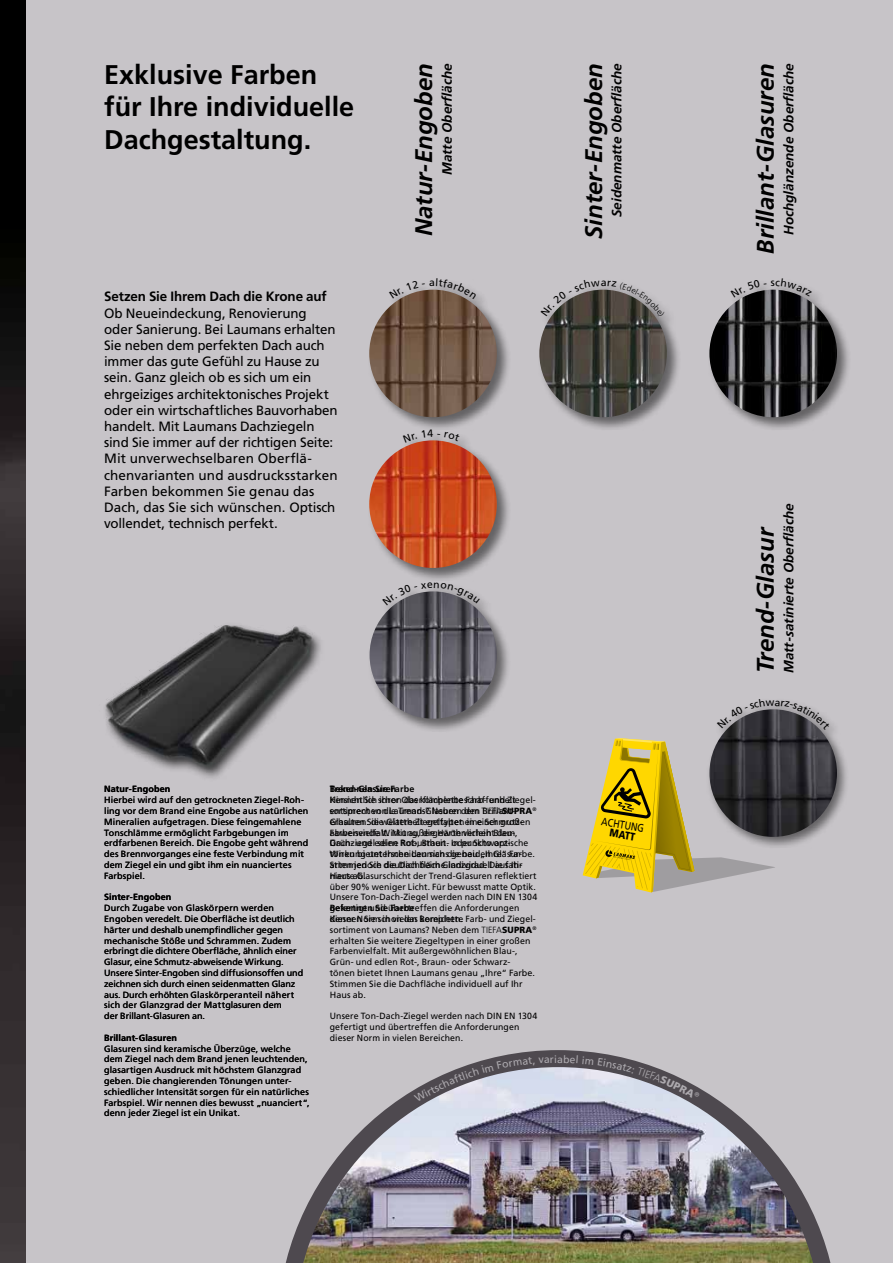
<style>
.page{position:relative;width:893px;height:1263px;background:#c7c4c8}
.page>*{position:absolute;margin:0;border:0;box-sizing:border-box;transform-origin:0 0}
.t1{font:700 27px/32.4px "Frutiger LT Std";color:#000}
.t2{font:italic 700 24px "Frutiger LT Std";color:#000}
.t3{font:italic 700 24px "Frutiger";color:#000}
.t4{font:13.5px/16.2px "Frutiger LT Std";letter-spacing:-.01em;color:#000}
.t5{font:italic 700 13.5px "Frutiger LT Std";color:#000}
.t6{font:700 13.5px "Frutiger LT Std";letter-spacing:-.01em;color:#000}
.t7{font:11.1px "Frutiger LT Std";color:#000;scale:.82 1}
.t8{font:900 11.1px "Frutiger LT Std";color:#000;scale:.82 1}
.t9{font:10.5px "Frutiger LT Std";color:#aca9ae}
.t10{font:9px/10.8px "Frutiger LT Std";letter-spacing:.01em;color:#000}
.t11{font:700 9px "Frutiger LT Std";letter-spacing:.015em;color:#000}
.t12{font:900 9px "Frutiger LT Std";color:#000}
.t13{font:5.25px "Frutiger LT Std";color:#000}
.s1{font-weight:300}
</style>
<div class="page">
<svg style="left:583px;top:738px;width:192px;height:154px"></svg>
<div style="left:705px;top:696px;width:144px;height:153px;background:#000;opacity:.5"></div>
<img style="left:709px;top:709px;width:128px;height:128px;border-radius:64px">
<svg style="left:285px;top:1050px;width:546px;height:213px"></svg>
<img style="left:303px;top:1067px;width:510px;height:196px">
<img style="left:0;top:0;width:26px;height:1263px">
<div style="left:367px;top:277px;width:144px;height:155px;background:#000;opacity:.5"></div>
<img style="left:369px;top:290px;width:128px;height:127px;border-radius:64px">
<div style="left:367px;top:428px;width:144px;height:155px;background:#000;opacity:.5"></div>
<img style="left:369px;top:440px;width:128px;height:128px;border-radius:64px">
<div style="left:368px;top:581px;width:143px;height:152px;background:#000;opacity:.5"></div>
<img style="left:370px;top:591px;width:127px;height:128px;border-radius:64px">
<div style="left:537px;top:279px;width:145px;height:153px;background:#000;opacity:.5"></div>
<img style="left:539px;top:290px;width:128px;height:127px;border-radius:64px">
<div style="left:707px;top:278px;width:145px;height:154px;background:#000;opacity:.5"></div>
<img style="left:709px;top:290px;width:128px;height:127px;border-radius:64px">
<img style="left:105px;top:625px;width:216px;height:153px">
<svg style="left:717px;top:698px;width:113px;height:32px"></svg>
<svg style="left:414px;top:1057px;width:140px;height:45px"></svg>
<svg style="left:564px;top:1055px;width:136px;height:43px"></svg>
<svg style="left:389px;top:278px;width:87px;height:21px"></svg>
<svg style="left:403px;top:429px;width:57px;height:13px"></svg>
<svg style="left:383px;top:582px;width:97px;height:24px"></svg>
<svg style="left:541px;top:279px;width:124px;height:39px"></svg>
<svg style="left:731px;top:278px;width:81px;height:20px"></svg>
<h1 class="t1" style="left:104px;top:59px;width:252px">Exklusive Farben für Ihre individuelle<br>Dachgestaltung.</h1>
<h2 class="t2" style="left:410px;top:236px;width:174px;rotate:-90deg">Natur-Engoben</h2>
<h3 class="t5" style="left:439px;top:175px;width:113px;rotate:-90deg">Matte Oberfläche</h3>
<h2 class="t2" style="left:580px;top:239px;width:177px;rotate:-90deg">Sinter-Engoben</h2>
<h3 class="t5" style="left:609px;top:217px;width:155px;rotate:-90deg">Seidenmatte Oberfläche</h3>
<h2 class="t3" style="left:751px;top:254px;width:192px;rotate:-90deg">Brillant-Glasuren</h2>
<h3 class="t5" style="left:781px;top:235px;width:173px;rotate:-90deg">Hochglänzende Oberfläche</h3>
<h3 class="t6" style="left:104px;top:289px;width:224px">Setzen Sie Ihrem Dach die Krone auf</h3>
<p class="t4" style="left:104px;top:305px;width:235px">Ob Neueindeckung, Renovierung oder Sanierung. Bei Laumans erhalten Sie neben dem perfekten Dach auch immer das gute Gefühl zu Hause zu sein. Ganz gleich ob es sich um ein ehrgeiziges architektonisches Projekt oder ein wirtschaftliches Bauvorhaben handelt. Mit Laumans Dachziegeln sind Sie immer auf der richtigen Seite:<br>Mit unverwechselbaren Oberflä&shy;chenvarianten und ausdrucksstarken Farben bekommen Sie genau das Dach, das Sie sich wünschen. Optisch vollendet, technisch perfekt.</p>
<p class="t11" style="left:104px;top:784px;width:68px">Natur-Engoben</p>
<p class="t10" style="left:104px;top:795px;width:206px">Hierbei wird auf den getrockneten Ziegel-Roh&shy;ling vor dem Brand eine Engobe aus natürlichen Mineralien aufgetragen. Diese feingemahlene Tonschlämme ermöglicht Farbgebungen im erdfarbenen Bereich. Die Engobe geht während des Brennvorganges eine feste Verbindung mit dem Ziegel ein und gibt ihm ein nuanciertes Farbspiel.</p>
<p class="t11" style="left:104px;top:892px;width:69px">Sinter-Engoben</p>
<p class="t10" style="left:104px;top:903px;width:201px">Durch Zugabe von Glaskörpern werden Engoben veredelt. Die Oberfläche ist deutlich härter und deshalb unempfindlicher gegen mechanische Stöße und Schrammen. Zudem erbringt die dichtere Oberfläche, ähnlich einer Glasur, eine Schmutz-abweisende Wirkung.<br>Unsere Sinter-Engoben sind diffusionsoffen und zeichnen sich durch einen seidenmatten Glanz aus. Durch erhöhten Glaskörperanteil nähert sich der Glanzgrad der Mattglasuren dem<br>der Brillant-Glasuren an.</p>
<p class="t11" style="left:104px;top:1032px;width:74px">Brillant-Glasuren</p>
<p class="t10" style="left:104px;top:1043px;width:207px">Glasuren sind keramische Überzüge, welche dem Ziegel nach dem Brand jenen leuchtenden, glasartigen Ausdruck mit höchstem Glanzgrad geben. Die changierenden Tönungen unter&shy;schiedlicher Intensität sorgen für ein natürliches Farbspiel. Wir nennen dies bewusst „nuanciert“, denn jeder Ziegel ist ein Unikat.</p>
<p class="t11" style="left:330px;top:784px;width:68px">Trend-Glasuren</p>
<p class="t10" style="left:330px;top:795px;width:195px">Hinsichtlich ihrer Oberflächenb schaffe heit entspr chen die Trend-Glasuren den Brillant-Glasuren: die Glattheit entfalt t ein Schmutz&shy;abw isende Wirkung, die Härte verleiht dem Dachziegel seine</p>
<p class="t11" style="left:330px;top:784px;width:86px">Bekennen Sie Farbe</p>
<p class="t10" style="left:330px;top:795px;width:208px">Kennen Sie schon das komplette Farb- und Ziegel&shy;sortiment von Laumans? Neben dem <span class="s1">TIEFA</span></p>
<p class="t12" style="left:502px;top:805px;width:13px">SUPRA</p>
<p class="t13" style="left:533px;top:806px;width:6px">®</p>
<p class="t10" style="left:330px;top:816px;width:207px">erhalten Sie weitere Ziegeltypen in einer großen Farbenvielfalt. Mit außergewöhnlichen Blau-, Grün- und edlen Rot-, Braun- oder Schwarz&shy;tönen bietet Ihnen Laumans genau „Ihre“ Farbe.<br>Stimmen Sie die Dachfläche individuell auf Ihr Haus ab.</p>
<p class="t10" style="left:330px;top:892px;width:209px">Unsere Ton-Dach-Ziegel werden nach DIN EN 1304 gefertigt und übertreffen die Anforderungen dieser Norm in vielen Bereichen.</p>
<p class="t10" style="left:330px;top:838px;width:208px;text-indent:82px">bustheit. In punkto optische Wirkung un erscheiden sich die beiden Glasur&shy;arten j doch eutlich beim Glanzgrad. Die sati&shy;nierte Glasurschicht der Trend-Glasuren reflektiert über 90% weniger Licht. Für bewusst matte Optik.</p>
<p class="t11" style="left:330px;top:903px;width:86px">B kennen Sie Farbe</p>
<p class="t10" style="left:330px;top:913px;width:208px">Kennen Sie schon das komplette Farb- und Ziegel&shy;sortiment von Laumans? Neben dem <span class="s1">TIEFA</span></p>
<p class="t12" style="left:502px;top:924px;width:13px">SUPRA</p>
<p class="t13" style="left:533px;top:925px;width:6px">®</p>
<p class="t10" style="left:330px;top:935px;width:207px">erhalten Sie weitere Ziegeltypen in einer großen Farbenvielfalt. Mit außergewöhnlichen Blau-, Grün- und edlen Rot-, Braun- oder Schwarz&shy;tönen bietet Ihnen Laumans genau „Ihre“ Farbe.<br>Stimmen Sie die Dachfläche individuell auf Ihr Haus ab.</p>
<p class="t10" style="left:330px;top:1011px;width:209px">Unsere Ton-Dach-Ziegel werden nach DIN EN 1304 gefertigt und übertreffen die Anforderungen dieser Norm in vielen Bereichen.</p>
<p class="t9" style="left:554px;top:1053px;width:10px">ia</p>
<p class="t7" style="left:602px;top:815px;width:54px;rotate:9deg">ACHTUNG</p>
<p class="t8" style="left:611px;top:826px;width:33px;rotate:9deg">MATT</p>
<h2 class="t2" style="left:751px;top:673px;width:148px;rotate:-90deg">Trend-Glasur</h2>
<h3 class="t5" style="left:781px;top:673px;width:171px;rotate:-90deg">Matt-satinierte Oberfläche</h3>
</div>
